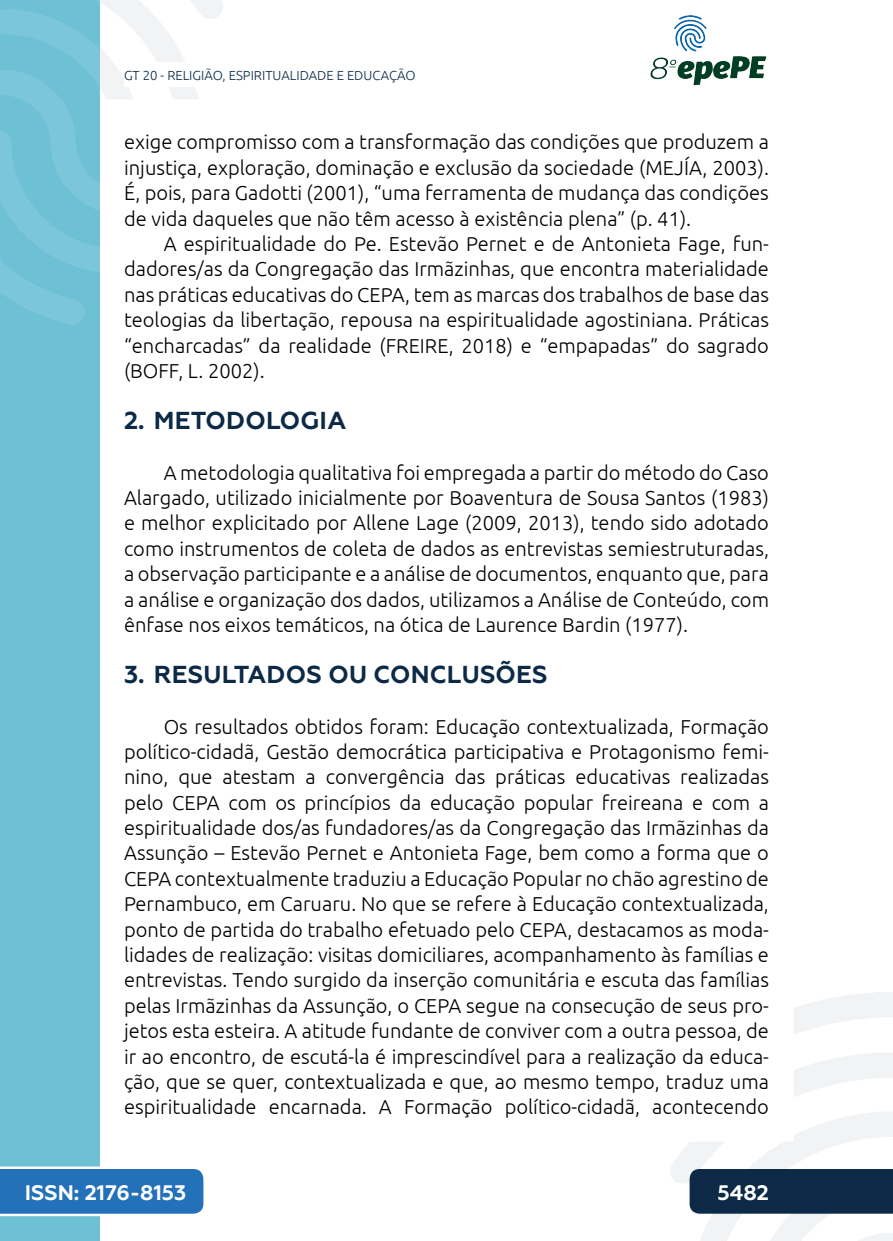
<style>
.page{position:relative;width:893px;height:1241px;background:#fff}
.page>*{position:absolute;margin:0;border:0;box-sizing:border-box;transform-origin:0 0}
._3_SUBTÍTULO{font:700 24.5px "Geometria";letter-spacing:.01em;color:#0c2a46}
.t1{font:700 21px "Geometria";color:#fff}
._5_CORPO{font:300 20.12px/25.4px "Ubuntu";color:#000;text-align:justify}
.t2{font:300 13.12px "Ubuntu";color:#0c2a46}
</style>
<div class="page">
<svg style="left:670px;top:992px;width:223px;height:248px"></svg>
<svg style="left:99px;top:0;width:124px;height:324px"></svg>
<img style="left:650px;top:15px;width:117px;height:71px">
<div style="left:0;top:0;width:99px;height:1240px;background:#6ec0d5"></div>
<svg style="left:0;top:0;width:99px;height:325px"></svg>
<svg style="left:0;top:1166px;width:203px;height:49px;background:#367dbf"></svg>
<div style="left:690px;top:1168px;width:203px;height:45px;background:#0c2a46"></div>
<div style="left:124px;top:62px;width:516px;height:25px;background:#fff"></div>
<p class="t2" style="left:124px;top:67px;width:293px">GT 20 - RELIGIÃO, ESPIRITUALIDADE E EDUCAÇÃO</p>
<p class="_5_CORPO" style="left:124px;top:129px;width:646px">exige compromisso com a transformação das condições que produzem a injustiça, exploração, dominação e exclusão da sociedade (MEJÍA, 2003).<br>É, pois, para Gadotti (2001), “uma ferramenta de mudança das condições de vida daqueles que não têm acesso à existência plena” (p. 41).</p>
<p class="_5_CORPO" style="left:124px;top:231px;width:646px;text-indent:40px">A espiritualidade do Pe. Estevão Pernet e de Antonieta Fage, fun&shy;dadores/as da Congregação das Irmãzinhas, que encontra materialidade nas práticas educativas do CEPA, tem as marcas dos trabalhos de base das teologias da libertação, repousa na espiritualidade agostiniana. Práticas “encharcadas” da realidade (FREIRE, 2018) e “empapadas” do sagrado (BOFF, L. 2002).</p>
<p class="_3_SUBTÍTULO" style="left:124px;top:405px;width:224px">2. METODOLOGIA</p>
<p class="_5_CORPO" style="left:124px;top:459px;width:646px;text-indent:40px">A metodologia qualitativa foi empregada a partir do método do Caso Alargado, utilizado inicialmente por Boaventura de Sousa Santos (1983) e melhor explicitado por Allene Lage (2009, 2013), tendo sido adotado como instrumentos de coleta de dados as entrevistas semiestruturadas, a observação participante e a análise de documentos, enquanto que, para a análise e organização dos dados, utilizamos a Análise de Conteúdo, com ênfase nos eixos temáticos, na ótica de Laurence Bardin (1977).</p>
<p class="_3_SUBTÍTULO" style="left:124px;top:659px;width:425px">3. RESULTADOS OU CONCLUSÕES</p>
<p class="_5_CORPO" style="left:124px;top:713px;width:646px;text-indent:40px">Os resultados obtidos foram: Educação contextualizada, Formação político-cidadã, Gestão democrática participativa e Protagonismo femi&shy;nino, que atestam a convergência das práticas educativas realizadas pelo CEPA com os princípios da educação popular freireana e com a espiritualidade dos/as fundadores/as da Congregação das Irmãzinhas da Assunção – Estevão Pernet e Antonieta Fage, bem como a forma que o CEPA contextualmente traduziu a Educação Popular no chão agrestino de Pernambuco, em Caruaru. No que se refere à Educação contextualizada, ponto de partida do trabalho efetuado pelo CEPA, destacamos as moda&shy;lidades de realização: visitas domiciliares, acompanhamento às famílias e entrevistas. Tendo surgido da inserção comunitária e escuta das famílias pelas Irmãzinhas da Assunção, o CEPA segue na consecução de seus pro&shy;jetos esta esteira. A atitude fundante de conviver com a outra pessoa, de ir ao encontro, de escutá-la é imprescindível para a realização da educa&shy;ção, que se quer, contextualizada e que, ao mesmo tempo, traduz uma espiritualidade encarnada. A Formação político-cidadã, acontecendo</p>
<p class="t1" style="left:25px;top:1179px;width:163px">ISSN: 2176-8153</p>
<p class="t1" style="left:718px;top:1179px;width:53px">5482</p>
</div>
